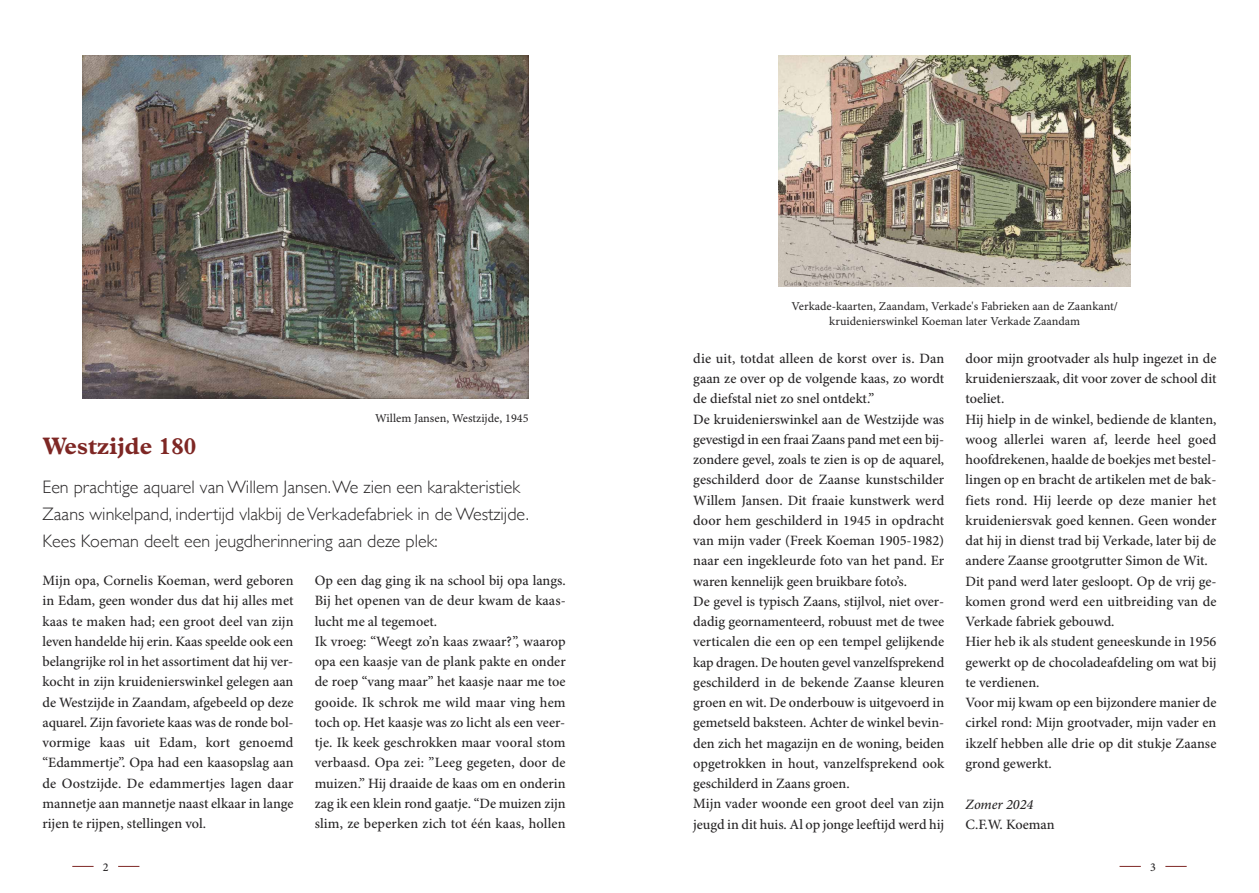
<style>
.page{position:relative;width:1259px;height:893px;background:#fff}
.page>*{position:absolute;margin:0;border:0;box-sizing:border-box;transform-origin:0 0}
.t1{font:700 24px "Plantin Std";color:#7e2724}
.t2{font:300 18px/27px "Gill Sans";color:#272526}
.t3{font:500 14.25px/20.2px "Minion Pro";color:#272526;text-align:justify}
.t4{font:italic 500 14.25px "Minion Pro";color:#272526}
.t5{font:12px "Minion Pro Capt";color:#272526}
.t6{font:500 12px "Minion Pro";color:#272526}
</style>
<div class="page">
<svg style="left:118px;top:866px;width:21px;height:1px"></svg>
<svg style="left:72px;top:866px;width:22px;height:1px"></svg>
<img style="left:83px;top:55px;width:446px;height:344px">
<svg style="left:1165px;top:866px;width:21px;height:1px"></svg>
<svg style="left:1119px;top:866px;width:21px;height:1px"></svg>
<img style="left:779px;top:55px;width:351px;height:232px">
<p class="t1" style="left:43px;top:438px;width:155px">Westzijde 180</p>
<p class="t5" style="left:375px;top:413px;width:155px">Willem Jansen, Westzijde, 1945</p>
<p class="t2" style="left:43px;top:473px;width:488px">Een prachtige aquarel van Willem Jansen. We zien een karakteristiek<br>Zaans winkelpand, indertijd vlakbij de Verkadefabriek in de Westzijde.<br>Kees Koeman deelt een jeugdherinnering aan deze plek:</p>
<p class="t3" style="left:43px;top:572px;width:252px">Mijn opa, Cornelis Koeman, werd geboren in Edam, geen wonder dus dat hij alles met kaas te maken had; een groot deel van zijn leven handelde hij erin. Kaas speelde ook een belangrijke rol in het assortiment dat hij ver&shy;kocht in zijn kruidenierswinkel gelegen aan de Westzijde in Zaandam, afgebeeld op deze aquarel. Zijn favoriete kaas was de ronde bol&shy;vormige kaas uit Edam, kort genoemd “Edammertje”. Opa had een kaasopslag aan de Oostzijde. De edammertjes lagen daar mannetje aan mannetje naast elkaar in lange rijen te rijpen, stellingen vol.</p>
<p class="t3" style="left:315px;top:572px;width:252px">Op een dag ging ik na school bij opa langs.<br>Bij het openen van de deur kwam de kaas&shy;lucht me al tegemoet.</p>
<p class="t3" style="left:315px;top:633px;width:252px">Ik vroeg: “Weegt zo’n kaas zwaar?”, waarop opa een kaasje van de plank pakte en onder de roep “vang maar” het kaasje naar me toe gooide. Ik schrok me wild maar ving hem toch op. Het kaasje was zo licht als een veer&shy;tje. Ik keek geschrokken maar vooral stom verbaasd. Opa zei: ”Leeg gegeten, door de muizen.” Hij draaide de kaas om en onderin zag ik een klein rond gaatje. “De muizen zijn slim, ze beperken zich tot één kaas, hollen</p>
<p class="t6" style="left:103px;top:863px;width:7px">2</p>
<p class="t5" style="left:791px;top:301px;width:328px">Verkade-kaarten, Zaandam, Verkade's Fabrieken aan de Zaankant/</p>
<p class="t5" style="left:829px;top:316px;width:252px">kruidenierswinkel Koeman later Verkade Zaandam</p>
<p class="t3" style="left:693px;top:350px;width:252px">die uit, totdat alleen de korst over is. Dan gaan ze over op de volgende kaas, zo wordt de diefstal niet zo snel ontdekt.”</p>
<p class="t3" style="left:693px;top:410px;width:252px">De kruidenierswinkel aan de Westzijde was gevestigd in een fraai Zaans pand met een bij&shy;zondere gevel, zoals te zien is op de aquarel, geschilderd door de Zaanse kunstschilder Willem Jansen. Dit fraaie kunstwerk werd door hem geschilderd in 1945 in opdracht van mijn vader (Freek Koeman 1905-1982) naar een ingekleurde foto van het pand. Er waren kennelijk geen bruikbare foto’s.</p>
<p class="t3" style="left:693px;top:593px;width:252px">De gevel is typisch Zaans, stijlvol, niet over&shy;dadig geornamenteerd, robuust met de twee verticalen die een op een tempel gelijkende kap dragen. De houten gevel vanzelfsprekend geschilderd in de bekende Zaanse kleuren groen en wit. De onderbouw is uitgevoerd in gemetseld baksteen. Achter de winkel bevin&shy;den zich het magazijn en de woning, beiden opgetrokken in hout, vanzelfsprekend ook geschilderd in Zaans groen.</p>
<p class="t3" style="left:693px;top:795px;width:252px">Mijn vader woonde een groot deel van zijn jeugd in dit huis. Al op jonge leeftijd werd hij</p>
<p class="t3" style="left:965px;top:350px;width:252px">door mijn grootvader als hulp ingezet in de kruidenierszaak, dit voor zover de school dit toeliet.</p>
<p class="t3" style="left:965px;top:410px;width:252px">Hij hielp in de winkel, bediende de klanten, woog allerlei waren af, leerde heel goed hoofdrekenen, haalde de boekjes met bestel&shy;lingen op en bracht de artikelen met de bak&shy;fiets rond. Hij leerde op deze manier het kruideniersvak goed kennen. Geen wonder dat hij in dienst trad bij Verkade, later bij de andere Zaanse grootgrutter Simon de Wit.</p>
<p class="t3" style="left:965px;top:572px;width:252px">Dit pand werd later gesloopt. Op de vrij ge&shy;komen grond werd een uitbreiding van de Verkade fabriek gebouwd.</p>
<p class="t3" style="left:965px;top:633px;width:252px">Hier heb ik als student geneeskunde in 1956 gewerkt op de chocoladeafdeling om wat bij te verdienen.</p>
<p class="t3" style="left:965px;top:694px;width:252px">Voor mij kwam op een bijzondere manier de cirkel rond: Mijn grootvader, mijn vader en ikzelf hebben alle drie op dit stukje Zaanse grond gewerkt.</p>
<p class="t4" style="left:965px;top:798px;width:69px">Zomer 2024</p>
<p class="t3" style="left:965px;top:815px;width:91px">C.F.W. Koeman</p>
<p class="t6" style="left:1150px;top:863px;width:7px">3</p>
</div>
